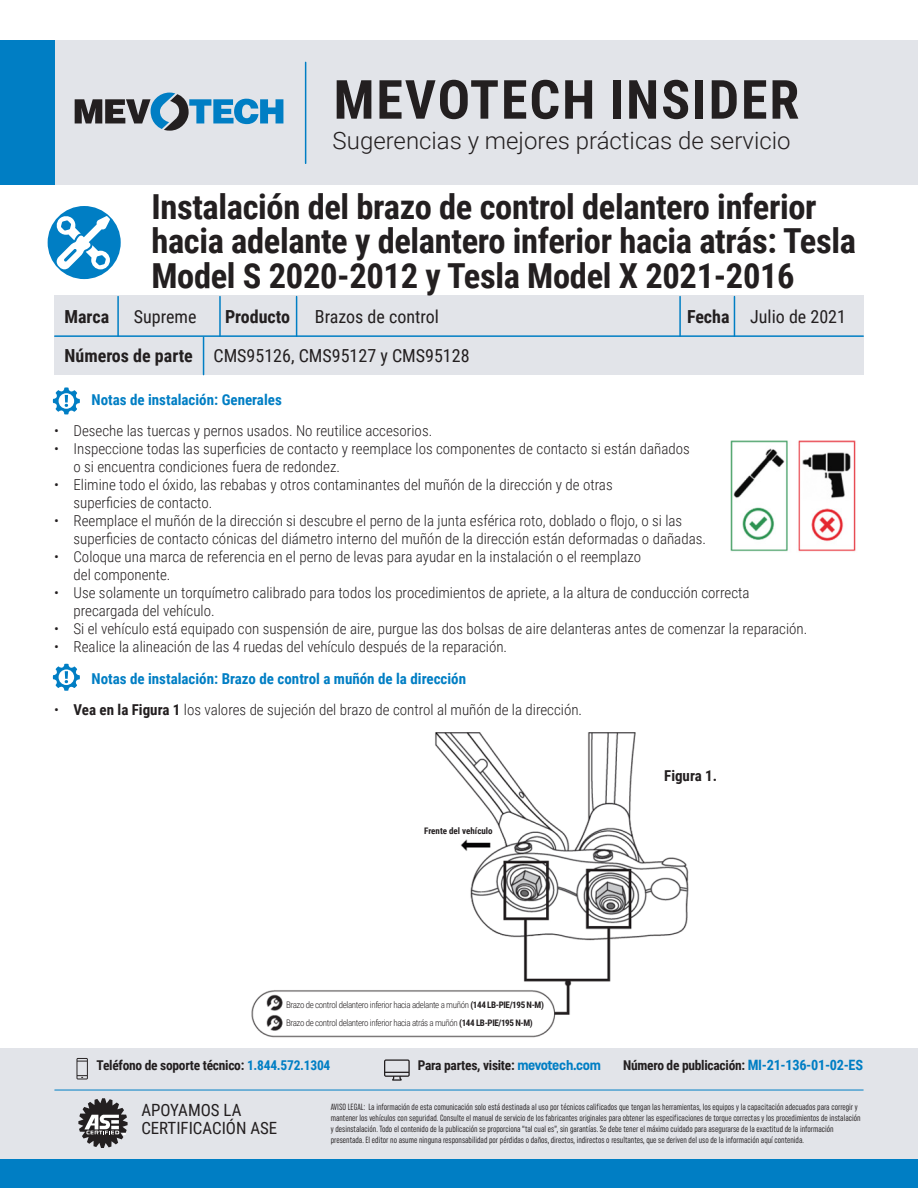
<style>
.page{position:relative;width:918px;height:1188px;background:#fff}
.page>*{position:absolute;margin:0;border:0;box-sizing:border-box;transform-origin:0 0}
.t1{font:700 54px "Roboto Condensed";letter-spacing:.035em;color:#231f20}
.t2{font:700 34.5px/34.5px "Roboto Condensed";letter-spacing:-.01em;color:#231f20}
.t3{font:300 24px "Roboto";color:#231f20}
.t4{font:18px "Roboto Condensed";color:#231f20}
.t5{font:700 18px "Roboto Condensed";color:#231f20}
.t6{font:16.8px/18px "Roboto Condensed";color:#231f20}
.Basic_Body{font:300 15px/18px "Roboto Condensed";color:#231f20}
.Basic_Body-2{font:700 15px "Roboto Condensed";color:#007ec4}
.Basic_Body-3{font:700 15px "Roboto Condensed";color:#231f20}
.t7{font:700 13.5px "Roboto Condensed";letter-spacing:-.02em;color:#231f20}
.t8{font:extra-condensed 9px/10.8px "Uniform";color:#231f20}
.Basic_Body-4{font:300 9px/18px "Roboto Condensed";letter-spacing:-.04em;color:#231f20}
.Basic_Body-5{font:700 9px "Roboto Condensed";color:#231f20}
.s1{font-weight:700}
.s2{color:#007ec4}
.s3{font-family:"Uniform Condensed";font-size:14.25px;color:#007ec4}
.s4{font-size:14.25px;color:#007ec4}
</style>
<div class="page">
<div style="left:54px;top:296px;width:810px;height:79px;background:#e2e4e9"></div>
<hr style="left:219px;top:297px;width:2px;height:39px;background:#007ec4">
<hr style="left:679px;top:297px;width:2px;height:39px;background:#007ec4">
<hr style="left:296px;top:297px;width:1px;height:39px;background:#007ec4">
<hr style="left:734px;top:297px;width:1px;height:39px;background:#007ec4">
<hr style="left:117px;top:297px;width:2px;height:39px;background:#007ec4">
<hr style="left:55px;top:335px;width:808px;height:2px;background:#007ec4">
<hr style="left:203px;top:337px;width:1px;height:38px;background:#007ec4">
<div style="left:0;top:1049px;width:918px;height:139px;background:#e2e4e9"></div>
<div style="left:0;top:1160px;width:918px;height:28px;background:#007ec4"></div>
<svg style="left:78px;top:1098px;width:50px;height:50px"></svg>
<svg style="left:76px;top:1058px;width:12px;height:21px"></svg>
<svg style="left:384px;top:1059px;width:26px;height:22px"></svg>
<hr style="left:55px;top:1090px;width:808px;height:1px;background:#007ec4">
<div style="left:45px;top:40px;width:873px;height:145px;background:#e2e4e9"></div>
<div style="left:0;top:40px;width:54px;height:145px;background:#007ec4"></div>
<svg style="left:75px;top:93px;width:208px;height:38px"></svg>
<hr style="left:305px;top:62px;width:1px;height:101px;background:#007ec4">
<div style="left:48px;top:206px;width:73px;height:73px;background:#007ec4;border-radius:50%"></div>
<svg style="left:56px;top:215px;width:54px;height:54px"></svg>
<img style="left:251px;top:732px;width:438px;height:306px">
<svg style="left:53px;top:387px;width:27px;height:27px"></svg>
<svg style="left:53px;top:664px;width:27px;height:27px"></svg>
<img style="left:730px;top:440px;width:126px;height:112px">
<div style="left:426px;top:824px;width:65px;height:14px;background:#fff"></div>
<svg style="left:285px;top:995px;width:264px;height:40px"></svg>
<p class="t1" style="left:334px;top:62px;width:467px">MEVOTECH INSIDER</p>
<p class="t3" style="left:333px;top:123px;width:460px">Sugerencias y mejores prácticas de servicio</p>
<p class="t2" style="left:151px;top:188px;width:706px">Instalación del brazo de control delantero inferior hacia adelante y delantero inferior hacia atrás: Tesla<br>Model S 2020-2012 y Tesla Model X 2021-2016</p>
<p class="t5" style="left:64px;top:304px;width:46px">Marca</p>
<p class="t4" style="left:134px;top:304px;width:64px">Supreme</p>
<p class="t5" style="left:225px;top:304px;width:67px">Producto</p>
<p class="t4" style="left:315px;top:304px;width:125px">Brazos de control</p>
<p class="t4" style="left:687px;top:304px;width:161px"><span class="s1">Fecha</span> Julio de 2021</p>
<p class="t4" style="left:64px;top:343px;width:407px"><span class="s1">Números de parte</span> CMS95126, CMS95127 y CMS95128</p>
<p class="Basic_Body-2" style="left:92px;top:389px;width:192px">Notas de instalación: Generales</p>
<p class="Basic_Body" style="left:54px;top:421px;width:380px">• Deseche las tuercas y pernos usados. No reutilice accesorios.</p>
<p class="Basic_Body" style="left:74px;top:439px;width:618px;text-indent:-20px">• Inspeccione todas las superficies de contacto y reemplace los componentes de contacto si están dañados o si encuentra condiciones fuera de redondez.</p>
<p class="Basic_Body" style="left:74px;top:475px;width:541px;text-indent:-20px">• Elimine todo el óxido, las rebabas y otros contaminantes del muñón de la dirección y de otras superficies de contacto.</p>
<p class="Basic_Body" style="left:74px;top:511px;width:634px;text-indent:-20px">• Reemplace el muñón de la dirección si descubre el perno de la junta esférica roto, doblado o flojo, o si las superficies de contacto cónicas del diámetro interno del muñón de la dirección están deformadas o dañadas.</p>
<p class="Basic_Body" style="left:74px;top:547px;width:569px;text-indent:-20px">• Coloque una marca de referencia en el perno de levas para ayudar en la instalación o el reemplazo del componente.</p>
<p class="Basic_Body" style="left:74px;top:583px;width:678px;text-indent:-20px">• Use solamente un torquímetro calibrado para todos los procedimientos de apriete, a la altura de conducción correcta precargada del vehículo.</p>
<p class="Basic_Body" style="left:54px;top:619px;width:755px">• Si el vehículo está equipado con suspensión de aire, purgue las dos bolsas de aire delanteras antes de comenzar la reparación.</p>
<p class="Basic_Body" style="left:54px;top:637px;width:455px">• Realice la alineación de las 4 ruedas del vehículo después de la reparación.</p>
<p class="Basic_Body-2" style="left:92px;top:668px;width:376px">Notas de instalación: Brazo de control a muñón de la dirección</p>
<p class="Basic_Body" style="left:54px;top:700px;width:530px">• <span class="s1">Vea en la Figura 1</span> los valores de sujeción del brazo de control al muñón de la dirección.</p>
<p class="Basic_Body-5" style="left:424px;top:825px;width:70px">Frente del vehículo</p>
<p class="Basic_Body-4" style="left:286px;top:995px;width:259px">Brazo de control delantero inferior hacia adelante a muñón <span class="s1">(144 LB-PIE/195 N-M)<br></span>Brazo de control delantero inferior hacia atrás a muñón <span class="s1">(144 LB-PIE/195 N-M)</span></p>
<p class="Basic_Body-3" style="left:664px;top:765px;width:55px">Figura 1.</p>
<p class="t7" style="left:97px;top:1055px;width:235px">Teléfono de soporte técnico: <span class="s2">1.844.572.1304</span></p>
<p class="t7" style="left:418px;top:1055px;width:185px">Para partes, visite: <span class="s3">mevotech.com</span></p>
<p class="t7" style="left:623px;top:1055px;width:241px">Número de publicación: <span class="s4">MI-21-136-01-02-ES</span></p>
<p class="t6" style="left:141px;top:1101px;width:137px">APOYAMOS LA<br>CERTIFICACIÓN ASE</p>
<p class="t8" style="left:331px;top:1102px;width:531px">AVISO LEGAL: La información de esta comunicación solo está destinada al uso por técnicos calificados que tengan las herramientas, los equipos y la capacitación adecuados para corregir y mantener los vehículos con seguridad. Consulte el manual de servicio de los fabricantes originales para obtener las especificaciones de torque correctas y los procedimientos de instalación y desinstalación. Todo el contenido de la publicación se proporciona “tal cual es”, sin garantías. Se debe tener el máximo cuidado para asegurarse de la exactitud de la información presentada. El editor no asume ninguna responsabilidad por pérdidas o daños, directos, indirectos o resultantes, que se deriven del uso de la información aquí contenida.</p>
</div>
